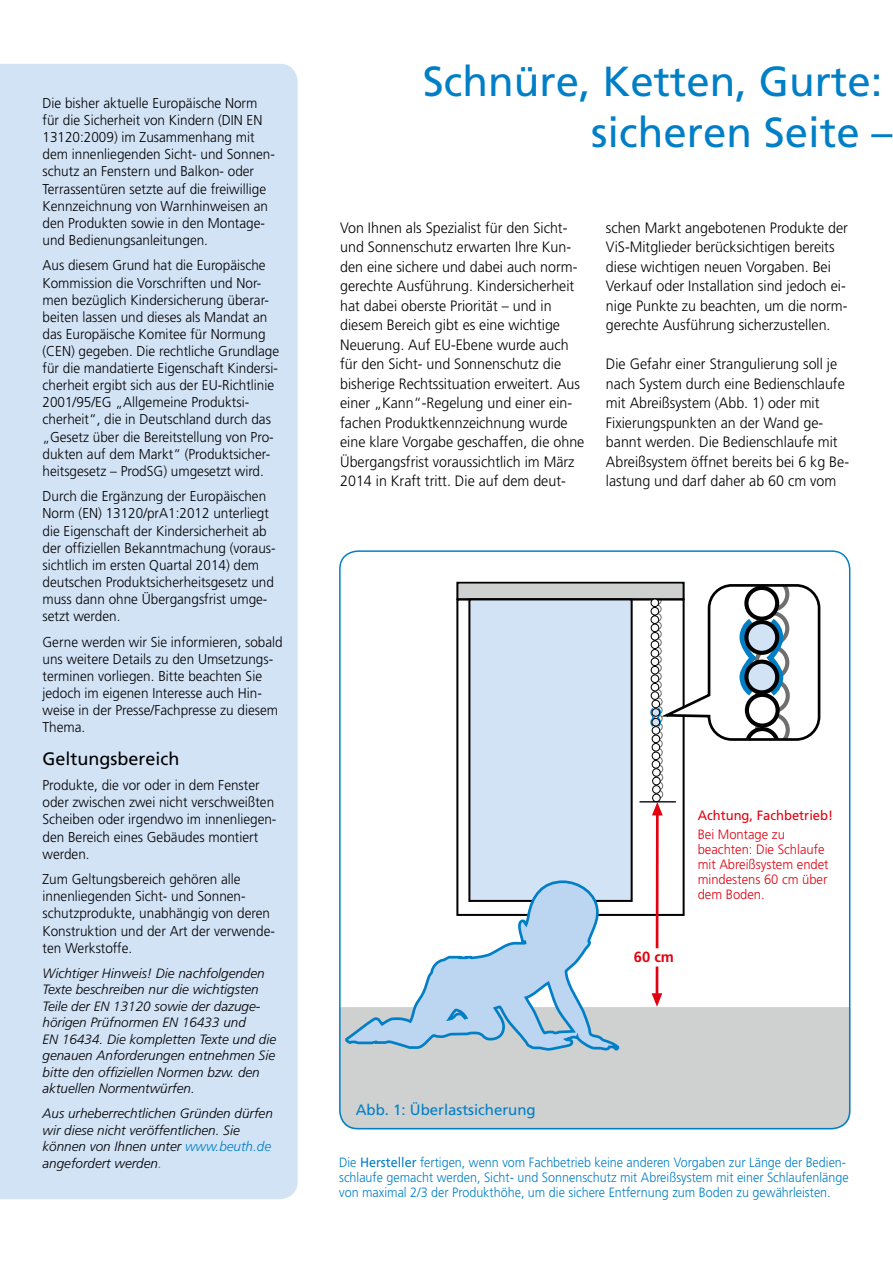
<style>
.page{position:relative;width:893px;height:1263px;background:#fff}
.page>*{position:absolute;margin:0;border:0;box-sizing:border-box;transform-origin:0 0}
.t1{font:42px/50.4px "Frutiger";color:#007fc7;text-align:right}
.t2{font:18px "Frutiger";color:#000}
.t3{font:300 15px/19.5px "Frutiger";color:#000;scale:.95 1}
.t4{font:15px "Frutiger";color:#007fc7}
.t5{font:700 14.7px "Frutiger";color:#e3000f}
.t6{font:300 14.25px/17.1px "Frutiger";color:#000;scale:.95 1}
.t7{font:italic 300 13.5px/16.5px "Frutiger";color:#000}
.t8{font:300 13.5px/15px "Frutiger";color:#007fc7;scale:.93 1}
.t9{font:300 13.5px/15px "Frutiger";color:#e3000f;scale:.96 1}
.t10{font:13.5px "Frutiger";color:#e3000f;scale:.96 1}
.s1{color:#007fc7}
.s2{font-weight:400}
</style>
<div class="page">
<div style="left:339px;top:1007px;width:511px;height:122px;background:#cfd0d0"></div>
<hr style="left:656px;top:814px;width:3px;height:180px;background:#e3000f">
<svg style="left:652px;top:993px;width:10px;height:14px"></svg>
<div style="left:457px;top:582px;width:227px;height:17px;background:#cfd0d0"></div>
<div style="left:456px;top:581px;width:229px;height:19px;border:2px solid #000"></div>
<div style="left:468px;top:598px;width:165px;height:304px;background:#d3e3f6;border:2px solid #000"></div>
<div style="left:643px;top:948px;width:28px;height:18px;background:#fff"></div>
<svg style="left:344px;top:879px;width:276px;height:173px"></svg>
<hr style="left:639px;top:801px;width:37px;height:1px;background:#000">
<svg style="left:650px;top:583px;width:171px;height:232px"></svg>
<div style="left:0;top:64px;width:298px;height:1135px;background:#d3e3f6"></div>
<div style="left:339px;top:550px;width:511px;height:579px;border:2px solid #007fc7;border-radius:18px"></div>
<h1 class="t1" style="left:423px;top:56px;width:471px">Schnüre, Ketten, Gurte: sicheren Seite –</h1>
<p class="t6" style="left:43px;top:95px;width:246px">Die bisher aktuelle Europäische Norm für die Sicherheit von Kindern (DIN EN 13120:2009) im Zusammenhang mit dem innenliegenden Sicht- und Sonnen&shy;schutz an Fenstern und Balkon- oder Terrassentüren setzte auf die freiwillige Kennzeichnung von Warnhinweisen an den Produkten sowie in den Montage&shy;und Bedienungsanleitungen.</p>
<p class="t6" style="left:43px;top:257px;width:251px">Aus diesem Grund hat die Europäische Kommission die Vorschriften und Nor&shy;men bezüglich Kindersicherung überar&shy;beiten lassen und dieses als Mandat an das Europäische Komitee für Normung (CEN) gegeben. Die rechtliche Grundlage für die mandatierte Eigenschaft Kindersi&shy;cherheit ergibt sich aus der EU-Richtlinie 2001/95/EG „Allgemeine Produktsi&shy;cherheit“, die in Deutschland durch das „Gesetz über die Bereitstellung von Pro&shy;dukten auf dem Markt“ (Produktsicher&shy;heitsgesetz – ProdSG) umgesetzt wird.</p>
<p class="t6" style="left:43px;top:488px;width:247px">Durch die Ergänzung der Europäischen Norm (EN) 13120/prA1:2012 unterliegt die Eigenschaft der Kindersicherheit ab der offiziellen Bekanntmachung (voraus&shy;sichtlich im ersten Quartal 2014) dem deutschen Produktsicherheitsgesetz und muss dann ohne Übergangsfrist umge&shy;setzt werden.</p>
<p class="t6" style="left:43px;top:633px;width:254px">Gerne werden wir Sie informieren, sobald uns weitere Details zu den Umsetzungs&shy;terminen vorliegen. Bitte beachten Sie jedoch im eigenen Interesse auch Hin&shy;weise in der Presse/Fachpresse zu diesem Thema.</p>
<p class="t2" style="left:43px;top:748px;width:139px">Geltungsbereich</p>
<p class="t6" style="left:43px;top:777px;width:248px">Produkte, die vor oder in dem Fenster oder zwischen zwei nicht verschweißten<br>Scheiben oder irgendwo im innenliegen&shy;den Bereich eines Gebäudes montiert werden.</p>
<p class="t6" style="left:43px;top:871px;width:246px">Zum Geltungsbereich gehören alle innenliegenden Sicht- und Sonnen&shy;schutzprodukte, unabhängig von deren<br>Konstruktion und der Art der verwende&shy;ten Werkstoffe.</p>
<p class="t7" style="left:43px;top:965px;width:235px">Wichtiger Hinweis! Die nachfolgenden Texte beschreiben nur die wichtigsten Teile der EN 13120 sowie der dazuge&shy;hörigen Prüfnormen EN 16433 und<br>EN 16434. Die kompletten Texte und die genauen Anforderungen entnehmen Sie bitte den offiziellen Normen bzw. den aktuellen Normentwürfen.</p>
<p class="t7" style="left:43px;top:1105px;width:232px">Aus urheberrechtlichen Gründen dürfen wir diese nicht veröffentlichen. Sie können von Ihnen unter <span class="s1">www.beuth.de </span>angefordert werden<span class="s1">.</span></p>
<p class="t4" style="left:356px;top:1100px;width:182px">Abb. 1: Überlastsicherung</p>
<p class="t3" style="left:340px;top:218px;width:259px">Von Ihnen als Spezialist für den Sicht&shy;und Sonnenschutz erwarten Ihre Kun&shy;den eine sichere und dabei auch norm&shy;gerechte Ausführung. Kindersicherheit hat dabei oberste Priorität – und in diesem Bereich gibt es eine wichtige Neuerung. Auf EU-Ebene wurde auch für den Sicht- und Sonnenschutz die bisherige Rechtssituation erweitert. Aus einer „Kann“-Regelung und einer ein&shy;fachen Produktkennzeichnung wurde eine klare Vorgabe geschaffen, die ohne Übergangsfrist voraussichtlich im März 2014 in Kraft tritt. Die auf dem deut-</p>
<p class="t3" style="left:606px;top:218px;width:256px">schen Markt angebotenen Produkte der ViS-Mitglieder berücksichtigen bereits diese wichtigen neuen Vorgaben. Bei Verkauf oder Installation sind jedoch ei&shy;nige Punkte zu beachten, um die norm&shy;gerechte Ausführung sicherzustellen.</p>
<p class="t3" style="left:606px;top:354px;width:257px">Die Gefahr einer Strangulierung soll je nach System durch eine Bedienschlaufe mit Abreißsystem (Abb. 1) oder mit Fixierungspunkten an der Wand ge&shy;bannt werden. Die Bedienschlaufe mit Abreißsystem öffnet bereits bei 6 kg Be&shy;lastung und darf daher ab 60 cm vom</p>
<p class="t10" style="left:698px;top:807px;width:143px">Achtung, Fachbetrieb!</p>
<p class="t9" style="left:698px;top:827px;width:138px">Bei Montage zu beachten: Die Schlaufe mit Abreißsystem endet mindestens 60 cm über dem Boden.</p>
<p class="t5" style="left:634px;top:948px;width:42px">60 cm</p>
<p class="t8" style="left:339px;top:1155px;width:549px">Die <span class="s2">Hersteller</span> fertigen, wenn vom Fachbetrieb keine anderen Vorgaben zur Länge der Bedien&shy;schlaufe gemacht werden, Sicht- und Sonnenschutz mit Abreißsystem mit einer Schlaufenlänge von maximal 2/3 der Produkthöhe, um die sichere Entfernung zum Boden zu gewährleisten.</p>
</div>
